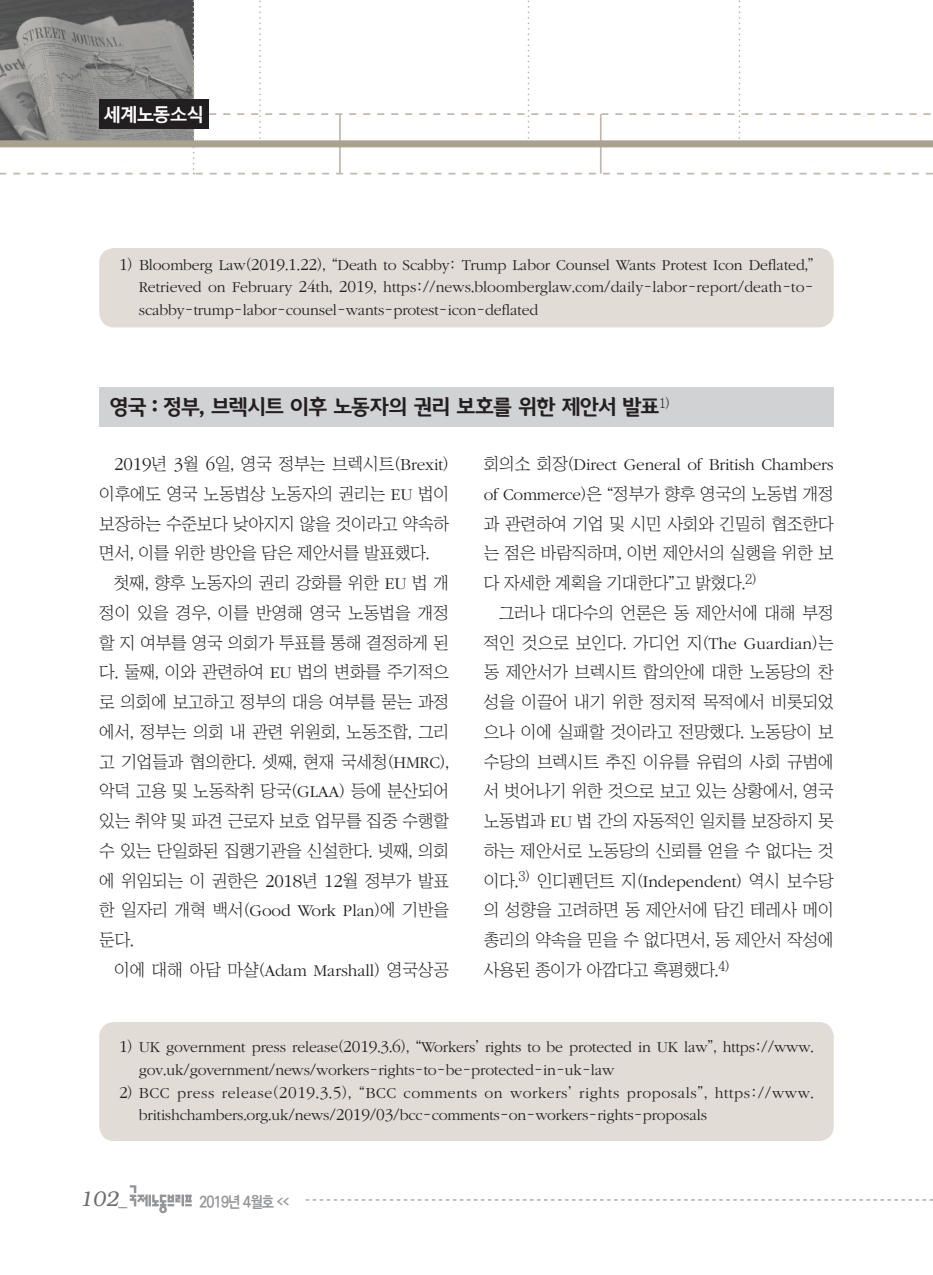
<style>
.page{position:relative;width:933px;height:1275px;background:#fff}
.page>*{position:absolute;margin:0;border:0;box-sizing:border-box;transform-origin:0 0}
.노사정__제목{font:700 21px "Auction Gothic";letter-spacing:-.065em;color:#231f20}
.t1{font:italic 300 21px "Bookman";color:#6c6d70}
.t2{font:700 18.38px "Malgun Gothic";letter-spacing:-.09em;color:#fff}
.노사정__본문{font:17.15px/29.8px "Chosunilbo NM";letter-spacing:-.01em;color:#231f20;text-align:justify}
.각주{font:300 15.75px/22.8px "ITC Garamond Std";letter-spacing:-.01em;color:#231f20}
.t3{font:700 15.75px "Ko Pub Dotum";letter-spacing:-.055em;color:#939598;scale:.9 1}
.s1{font-size:17.32px}
.s2{font-family:"Chosunilbo NM";font-weight:400}
.s3{font-family:"ITC Garamond Std";font-weight:300;font-size:18.9px}
.s4{font-family:"ITC Garamond Std";font-weight:300}
.s5{font-family:"Helvetica";font-weight:400;font-style:normal;font-size:17.5px}
.s6{font-size:7.88px}
</style>
<div class="page">
<svg style="left:306px;top:1199px;width:627px;height:1px"></svg>
<svg style="left:0;top:0;width:933px;height:174px"></svg>
<div style="left:0;top:140px;width:933px;height:7px;background:#aaa291"></div>
<svg style="left:130px;top:1185px;width:62px;height:28px"></svg>
<div style="left:99px;top:99px;width:109px;height:30px;background:#231f20"></div>
<div style="left:99px;top:1022px;width:734px;height:119px;background:#e1dcd5;border-radius:15px"></div>
<div style="left:99px;top:248px;width:734px;height:79px;background:#e1dcd5;border-radius:15px"></div>
<div style="left:99px;top:387px;width:734px;height:40px;background:#d1d2d4"></div>
<p class="t2" style="left:103px;top:102px;width:103px">세계노동소식</p>
<p class="각주" style="left:139px;top:254px;width:676px;text-align:justify;text-indent:-20px"><span class="s1">1</span><span class="s2">)</span> Bloomberg Law<span class="s2">(</span><span class="s1">2019</span><span class="s2">.</span><span class="s1">1</span><span class="s2">.</span><span class="s1">22</span><span class="s2">), “</span>Death to Scabby<span class="s2">:</span> Trump Labor Counsel Wants Protest Icon Deflated<span class="s2">,” </span>Retrieved on February <span class="s1">24</span>th<span class="s2">,</span> <span class="s1">2019</span><span class="s2">,</span> https<span class="s2">://</span>news<span class="s2">.</span>bloomberglaw<span class="s2">.</span>com<span class="s2">/</span>daily<span class="s2">-</span>labor<span class="s2">-</span>report<span class="s2">/</span>death<span class="s2">-</span>to&shy;scabby<span class="s2">-</span>trump<span class="s2">-</span>labor<span class="s2">-</span>counsel<span class="s2">-</span>wants<span class="s2">-</span>protest<span class="s2">-</span>icon<span class="s2">-</span>deflated</p>
<p class="노사정__제목" style="left:109px;top:396px;width:562px">영국 : 정부, 브렉시트 이후 노동자의 권리 보호를 위한 제안서 발표<sup>1)</sup></p>
<p class="노사정__본문" style="left:99px;top:449px;width:351px;text-indent:15px"><span class="s3">2019</span>년 <span class="s3">3</span>월 <span class="s3">6</span>일, 영국 정부는 브렉시트(<span class="s4">Brexit</span>) 이후에도 영국 노동법상 노동자의 권리는 <span class="s4">EU</span> 법이 보장하는 수준보다 낮아지지 않을 것이라고 약속하 면서, 이를 위한 방안을 담은 제안서를 발표했다.</p>
<p class="노사정__본문" style="left:99px;top:568px;width:351px;text-indent:15px">첫째, 향후 노동자의 권리 강화를 위한 <span class="s4">EU</span> 법 개 정이 있을 경우, 이를 반영해 영국 노동법을 개정 할 지 여부를 영국 의회가 투표를 통해 결정하게 된 다. 둘째, 이와 관련하여 <span class="s4">EU</span> 법의 변화를 주기적으 로 의회에 보고하고 정부의 대응 여부를 묻는 과정 에서, 정부는 의회 내 관련 위원회, 노동조합, 그리 고 기업들과 협의한다. 셋째, 현재 국세청(<span class="s4">HMRC</span>), 악덕 고용 및 노동착취 당국(<span class="s4">GLAA</span>) 등에 분산되어 있는 취약 및 파견 근로자 보호 업무를 집중 수행할 수 있는 단일화된 집행기관을 신설한다. 넷째, 의회 에 위임되는 이 권한은 <span class="s3">2018</span>년 <span class="s3">12</span>월 정부가 발표 한 일자리 개혁 백서(<span class="s4">Good Work Plan</span>)에 기반을 둔다.</p>
<p class="노사정__본문" style="left:114px;top:955px;width:336px">이에 대해 아담 마샬(<span class="s4">Adam Marshall</span>) 영국상공</p>
<p class="노사정__본문" style="left:484px;top:449px;width:351px">회의소 회장(<span class="s4">Direct General of British Chambers of Commerce</span>)은 “정부가 향후 영국의 노동법 개정 과 관련하여 기업 및 시민 사회와 긴밀히 협조한다 는 점은 바람직하며, 이번 제안서의 실행을 위한 보 다 자세한 계획을 기대한다”고 밝혔다.<sup>2)</sup></p>
<p class="노사정__본문" style="left:484px;top:598px;width:351px;text-indent:15px">그러나 대다수의 언론은 동 제안서에 대해 부정 적인 것으로 보인다. 가디언 지(<span class="s4">The Guardian</span>)는 동 제안서가 브렉시트 합의안에 대한 노동당의 찬 성을 이끌어 내기 위한 정치적 목적에서 비롯되었 으나 이에 실패할 것이라고 전망했다. 노동당이 보 수당의 브렉시트 추진 이유를 유럽의 사회 규범에 서 벗어나기 위한 것으로 보고 있는 상황에서, 영국 노동법과 <span class="s4">EU</span> 법 간의 자동적인 일치를 보장하지 못 하는 제안서로 노동당의 신뢰를 얻을 수 없다는 것 이다.<sup>3)</sup> 인디펜던트 지(<span class="s4">Independent</span>) 역시 보수당 의 성향을 고려하면 동 제안서에 담긴 테레사 메이 총리의 약속을 믿을 수 없다면서, 동 제안서 작성에 사용된 종이가 아깝다고 혹평했다.<sup>4)</sup></p>
<p class="각주" style="left:139px;top:1036px;width:676px;text-indent:-20px"><span class="s1">1</span><span class="s2">)</span> UK government press release<span class="s2">(</span><span class="s1">2019</span><span class="s2">.</span><span class="s1">3</span><span class="s2">.</span><span class="s1">6</span><span class="s2">), “</span>Workers<span class="s2">’</span> rights to be protected in UK law<span class="s2">”,</span> https<span class="s2">://</span>www<span class="s2">. </span>gov<span class="s2">.</span>uk<span class="s2">/</span>government<span class="s2">/</span>news<span class="s2">/</span>workers<span class="s2">-</span>rights<span class="s2">-</span>to<span class="s2">-</span>be<span class="s2">-</span>protected<span class="s2">-</span>in<span class="s2">-</span>uk<span class="s2">-</span>law</p>
<p class="각주" style="left:139px;top:1081px;width:676px;text-indent:-20px"><span class="s1">2</span><span class="s2">)</span> BCC press release<span class="s2">(</span><span class="s1">2019</span><span class="s2">.</span><span class="s1">3</span><span class="s2">.</span><span class="s1">5</span><span class="s2">), “</span>BCC comments on workers<span class="s2">’</span> rights proposals<span class="s2">”,</span> https<span class="s2">://</span>www<span class="s2">. </span>britishchambers<span class="s2">.</span>org<span class="s2">.</span>uk<span class="s2">/</span>news<span class="s2">/</span><span class="s1">2019</span><span class="s2">/</span><span class="s1">03</span><span class="s2">/</span>bcc<span class="s2">-</span>comments<span class="s2">-</span>on<span class="s2">-</span>workers<span class="s2">-</span>rights<span class="s2">-</span>proposals</p>
<p class="t1" style="left:79px;top:1187px;width:49px">102<span class="s5">_</span></p>
<p class="t3" style="left:199px;top:1194px;width:101px">2019년 4월호 <span class="s6">&lt;&lt;</span></p>
</div>
